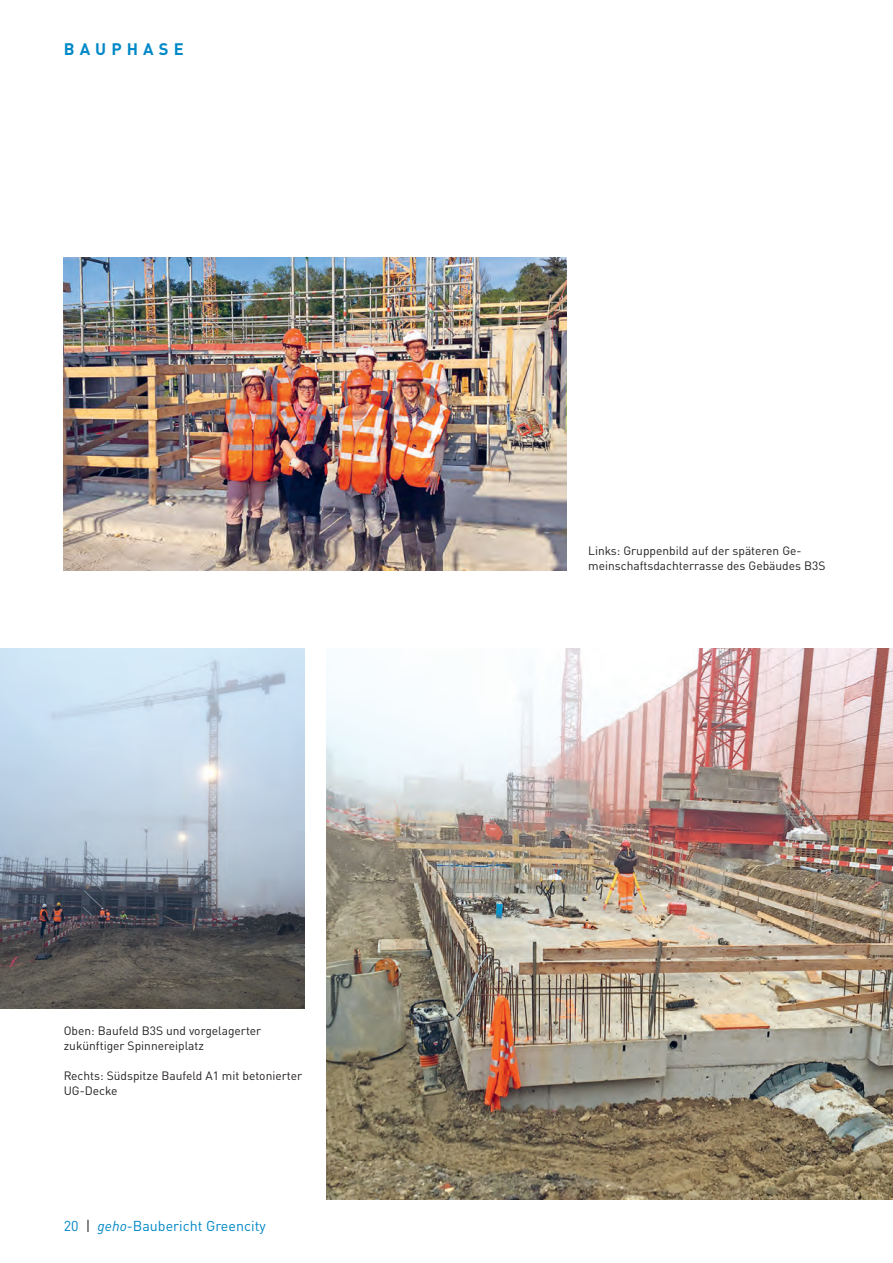
<style>
.page{position:relative;width:893px;height:1263px;background:#fff}
.page>*{position:absolute;margin:0;border:0;box-sizing:border-box;transform-origin:0 0}
.Rubriktitel{font:700 16.5px "DINOT";letter-spacing:.31em;color:#0088c7}
.t1{font:14.25px "DINOT";color:#0088c7}
.Bildlegende{font:12px/15px "DINOT";color:#231f20}
.s1{color:#231f20}
.s2{font-style:italic}
</style>
<div class="page">
<img style="left:0;top:648px;width:305px;height:360px">
<img style="left:326px;top:648px;width:567px;height:551px">
<img style="left:64px;top:257px;width:503px;height:314px">
<p class="Rubriktitel" style="left:64px;top:38px;width:121px">BAUPHASE</p>
<p class="Bildlegende" style="left:64px;top:1023px;width:199px">Oben: Baufeld B3S und vorgelagerter zukünftiger Spinnereiplatz</p>
<p class="Bildlegende" style="left:64px;top:1068px;width:240px">Rechts: Südspitze Baufeld A1 mit betonierter<br>UG-Decke</p>
<p class="t1" style="left:64px;top:1217px;width:203px">20 <span class="s1">|</span> <span class="s2">geho</span>-Baubericht Greencity</p>
<p class="Bildlegende" style="left:588px;top:543px;width:239px">Links: Gruppenbild auf der späteren Ge&shy;meinschaftsdachterrasse des Gebäudes B3S</p>
</div>
